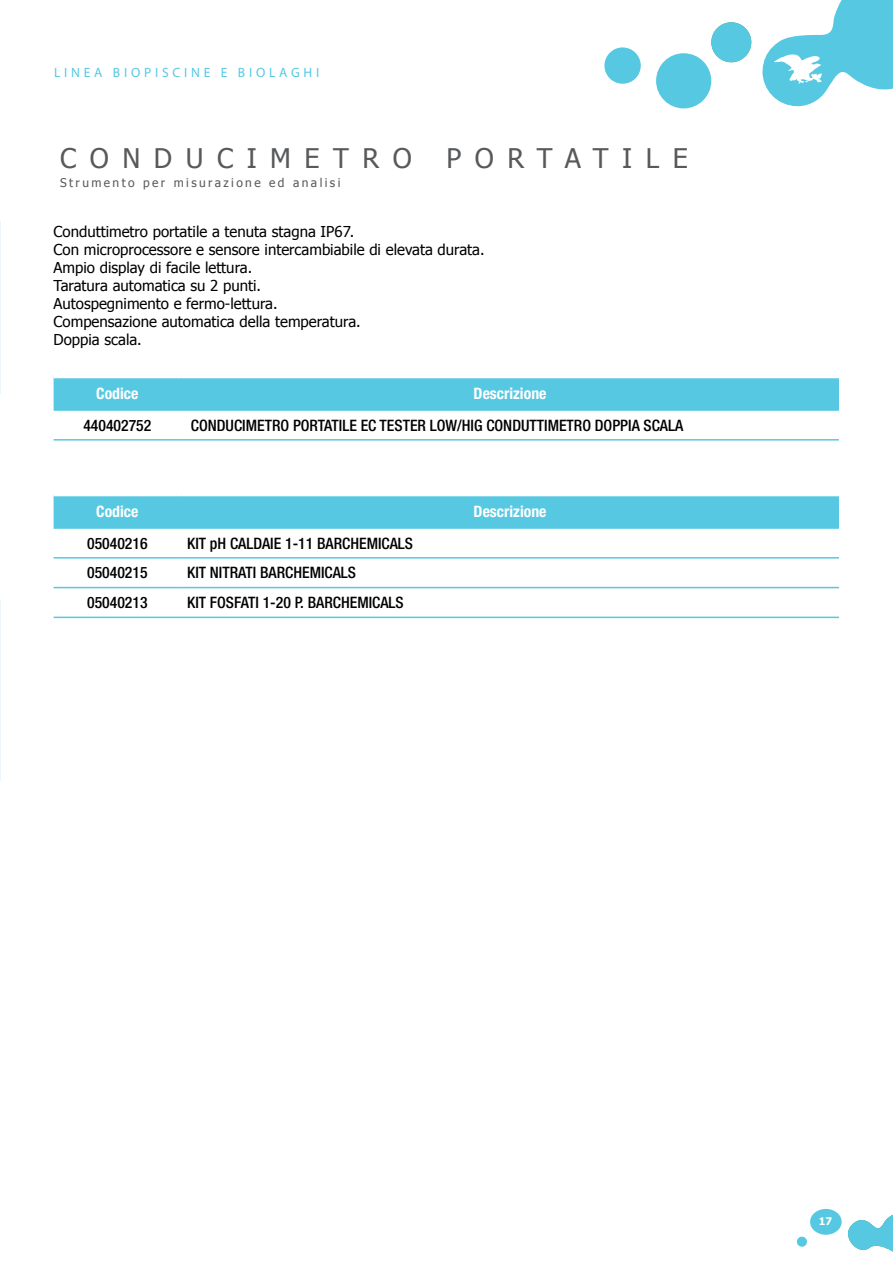
<style>
.page{position:relative;width:893px;height:1263px;background:#fff}
.page>*{position:absolute;margin:0;border:0;box-sizing:border-box;transform-origin:0 0}
.t1{font:27px "Tahoma";letter-spacing:.5em;color:#58595b}
.t2{font:500 condensed 15.75px "Helvetica Neue LT Std";color:#000}
.t3{font:700 condensed 15.75px "Helvetica Neue LT Std";color:#fff}
.t4{font:15px/18px "Tahoma";color:#000}
.t5{font:13.5px "Myriad Pro";letter-spacing:.28em;color:#56c8e2}
.t6{font:12px "Tahoma";letter-spacing:.2em;color:#58595b}
.t7{font:700 10.5px "Tahoma";color:#fff}
</style>
<div class="page">
<svg style="left:848px;top:1214px;width:45px;height:38px"></svg>
<div style="left:810px;top:1209px;width:32px;height:26px;background:#56c8e2;border-radius:50%"></div>
<div style="left:797px;top:1236px;width:10px;height:11px;background:#56c8e2;border-radius:50%"></div>
<div style="left:656px;top:53px;width:55px;height:55px;background:#56c8e2;border-radius:50%"></div>
<div style="left:711px;top:22px;width:40px;height:40px;background:#56c8e2;border-radius:50%"></div>
<div style="left:604px;top:47px;width:37px;height:37px;background:#56c8e2;border-radius:50%"></div>
<svg style="left:762px;top:0;width:131px;height:107px"></svg>
<hr style="left:0;top:222px;width:1px;height:172px;background:#def2f7">
<hr style="left:0;top:600px;width:1px;height:180px;background:#def2f7">
<div style="left:54px;top:496px;width:785px;height:33px;background:#56c8e2"></div>
<hr style="left:54px;top:617px;width:127px;height:1px;background:#56c8e2">
<hr style="left:181px;top:617px;width:658px;height:1px;background:#56c8e2">
<hr style="left:54px;top:587px;width:127px;height:1px;background:#56c8e2">
<hr style="left:181px;top:587px;width:658px;height:1px;background:#56c8e2">
<hr style="left:54px;top:557px;width:127px;height:2px;background:#56c8e2">
<hr style="left:181px;top:557px;width:658px;height:2px;background:#56c8e2">
<div style="left:54px;top:378px;width:785px;height:33px;background:#56c8e2"></div>
<hr style="left:54px;top:439px;width:127px;height:2px;background:#56c8e2">
<hr style="left:181px;top:439px;width:658px;height:2px;background:#56c8e2">
<p class="t5" style="left:54px;top:65px;width:267px">LINEA BIOPISCINE E BIOLAGHI</p>
<h1 class="t1" style="left:60px;top:140px;width:353px">CONDUCIMETRO</h1>
<h1 class="t1" style="left:446px;top:140px;width:243px">PORTATILE</h1>
<p class="t6" style="left:60px;top:175px;width:282px">Strumento per misurazione ed analisi</p>
<p class="t4" style="left:54px;top:221px;width:433px">Conduttimetro portatile a tenuta stagna IP67.<br>Con microprocessore e sensore intercambiabile di elevata durata.<br>Ampio display di facile lettura.<br>Taratura automatica su 2 punti.<br>Autospegnimento e fermo-lettura.<br>Compensazione automatica della temperatura.<br>Doppia scala.</p>
<p class="t3" style="left:96px;top:384px;width:44px">Codice</p>
<p class="t3" style="left:474px;top:384px;width:74px">Descrizione</p>
<p class="t2" style="left:83px;top:416px;width:70px">440402752</p>
<p class="t2" style="left:191px;top:416px;width:494px">CONDUCIMETRO PORTATILE EC TESTER LOW/HIG CONDUTTIMETRO DOPPIA SCALA</p>
<p class="t3" style="left:96px;top:502px;width:44px">Codice</p>
<p class="t3" style="left:474px;top:502px;width:74px">Descrizione</p>
<p class="t2" style="left:87px;top:534px;width:62px">05040216</p>
<p class="t2" style="left:187px;top:534px;width:227px">KIT pH CALDAIE 1-11 BARCHEMICALS</p>
<p class="t2" style="left:87px;top:563px;width:62px">05040215</p>
<p class="t2" style="left:187px;top:563px;width:170px">KIT NITRATI BARCHEMICALS</p>
<p class="t2" style="left:87px;top:593px;width:62px">05040213</p>
<p class="t2" style="left:187px;top:593px;width:218px">KIT FOSFATI 1-20 P. BARCHEMICALS</p>
<p class="t7" style="left:819px;top:1213px;width:15px">17</p>
</div>
